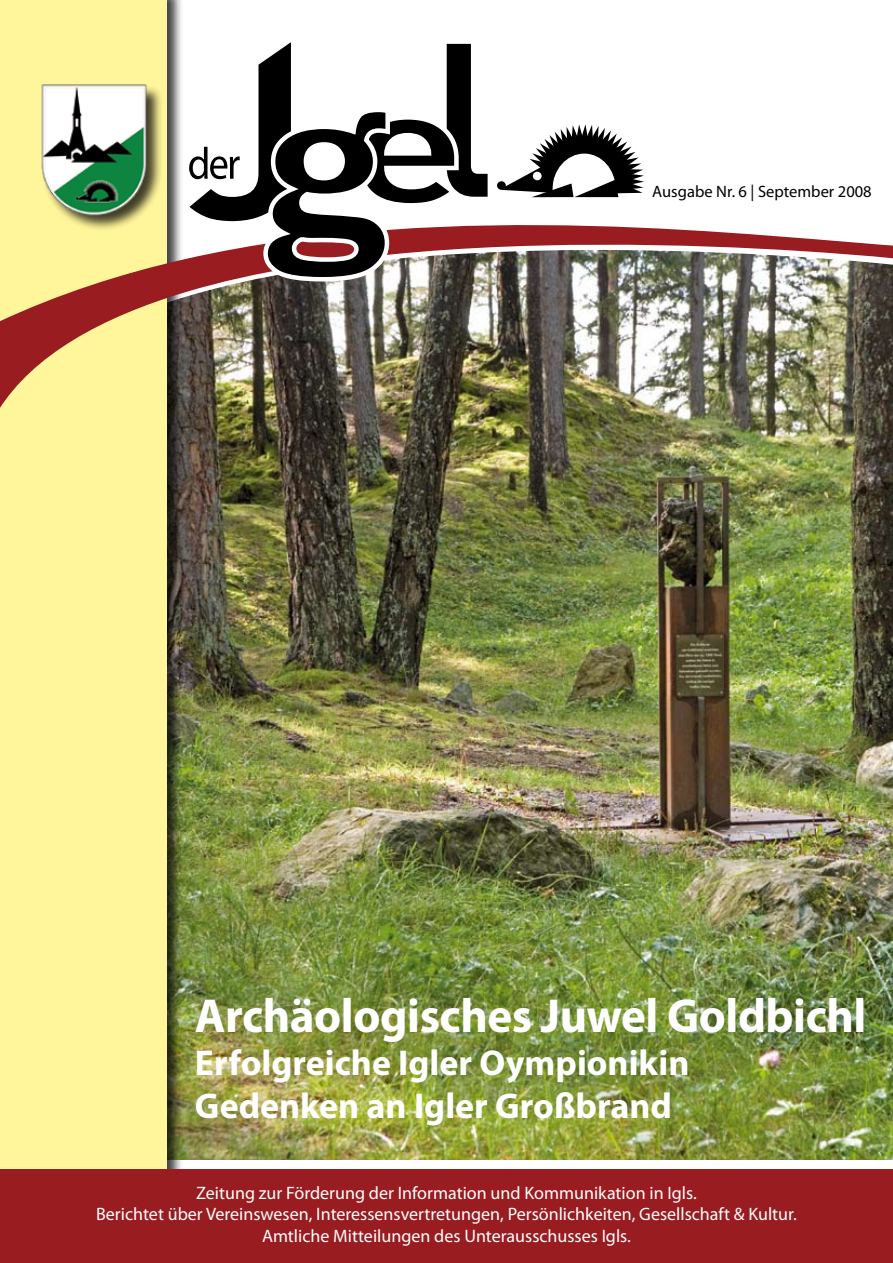
<style>
.page{position:relative;width:893px;height:1263px;background:#fff}
.page>*{position:absolute;margin:0;border:0;box-sizing:border-box;transform-origin:0 0}
.t1{font:700 48px "Myriad Pro";letter-spacing:-.01em;color:#fff}
.t2{font:700 36px/43.2px "Myriad Pro";color:#fff}
.t3{font:18px/21.6px "Myriad Pro";color:#fff;text-align:center}
.t4{font:16.5px "Myriad Pro";color:#000}
</style>
<div class="page">
<img style="left:183px;top:416px;width:710px;height:744px">
<img style="left:183px;top:410px;width:710px;height:6px">
<div style="left:0;top:0;width:183px;height:1263px;background:#000;opacity:.75"></div>
<div style="left:0;top:0;width:166px;height:1263px;background:#fff59a"></div>
<img style="left:0;top:198px;width:893px;height:212px">
<svg style="left:189px;top:42px;width:299px;height:242px"></svg>
<svg style="left:497px;top:124px;width:153px;height:75px"></svg>
<div style="left:41px;top:85px;width:123px;height:146px;background:#000;opacity:.75"></div>
<img style="left:38px;top:84px;width:112px;height:133px">
<div style="left:0;top:1169px;width:893px;height:94px;background:#981c20"></div>
<p class="t4" style="left:652px;top:181px;width:221px">Ausgabe Nr. 6 | September 2008</p>
<h1 class="t1" style="left:195px;top:984px;width:673px">Archäologisches Juwel Goldbichl</h1>
<h2 class="t2" style="left:195px;top:1040px;width:496px">Erfolgreiche Igler Oympionikin<br>Gedenken an Igler Großbrand</h2>
<p class="t3" style="left:96px;top:1182px;width:702px">Zeitung zur Förderung der Information und Kommunikation in Igls.<br>Berichtet über Vereinswesen, Interessensvertretungen, Persönlichkeiten, Gesellschaft &amp; Kultur.<br>Amtliche Mitteilungen des Unterausschusses Igls.</p>
</div>
